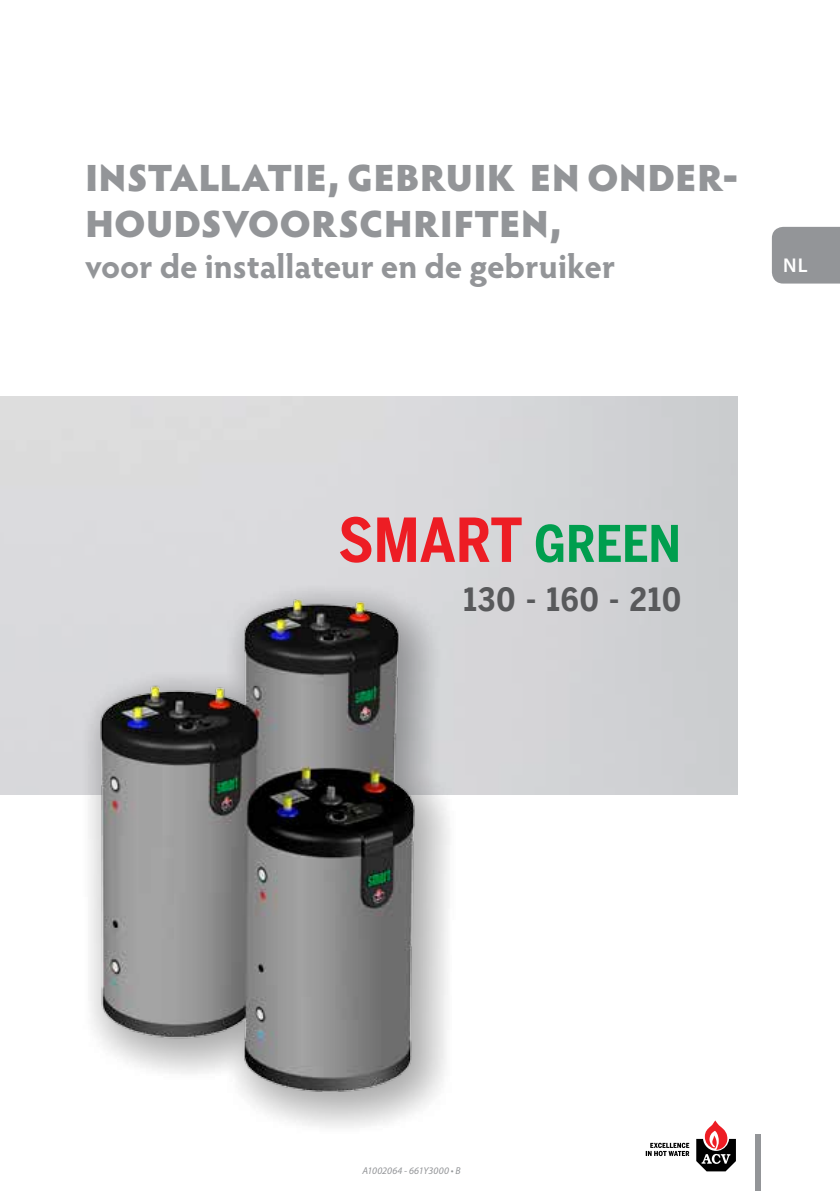
<style>
.page{position:relative;width:840px;height:1191px;background:#fff}
.page>*{position:absolute;margin:0;border:0;box-sizing:border-box;transform-origin:0 0}
.t1{font:700 60px "Benton Sans Cond";color:#ed1d24}
.t2{font:900 38px/45.6px "Hypatia Sans Pro";color:#939598}
.t3{font:700 34px "Hypatia Sans Pro";letter-spacing:-.005em;color:#939598}
.t4{font:700 32px "Benton Sans Cond";letter-spacing:.04em;color:#58595b}
.t5{font:600 20px "Myriad Pro";color:#fff}
.t6{font:italic 10px "Myriad Pro";letter-spacing:.01em;color:#939598}
.s1{font-size:50px;color:#009e4e}
</style>
<div class="page">
<svg style="left:645px;top:1120px;width:91px;height:52px"></svg>
<div style="left:754px;top:1134px;width:6px;height:57px;background:#939598"></div>
<div style="left:771px;top:227px;width:68px;height:56px;background:#939598"></div>
<div style="left:81px;top:582px;width:375px;height:552px;background:#000;opacity:.35"></div>
<img style="left:94px;top:594px;width:334px;height:501px">
<p class="t2" style="left:85px;top:153px;width:653px">INSTALLATIE, GEBRUIK EN ONDER-<br>HOUDSVOORSCHRIFTEN,</p>
<p class="t3" style="left:85px;top:242px;width:531px">voor de installateur en de gebruiker</p>
<p class="t5" style="left:782px;top:253px;width:26px">NL</p>
<h1 class="t1" style="left:338px;top:505px;width:344px">SMART <span class="s1">GREEN</span></h1>
<p class="t4" style="left:463px;top:580px;width:218px">130 - 160 - 210</p>
<p class="t6" style="left:362px;top:1164px;width:100px">A1002064 - 661Y3000 • B</p>
</div>
